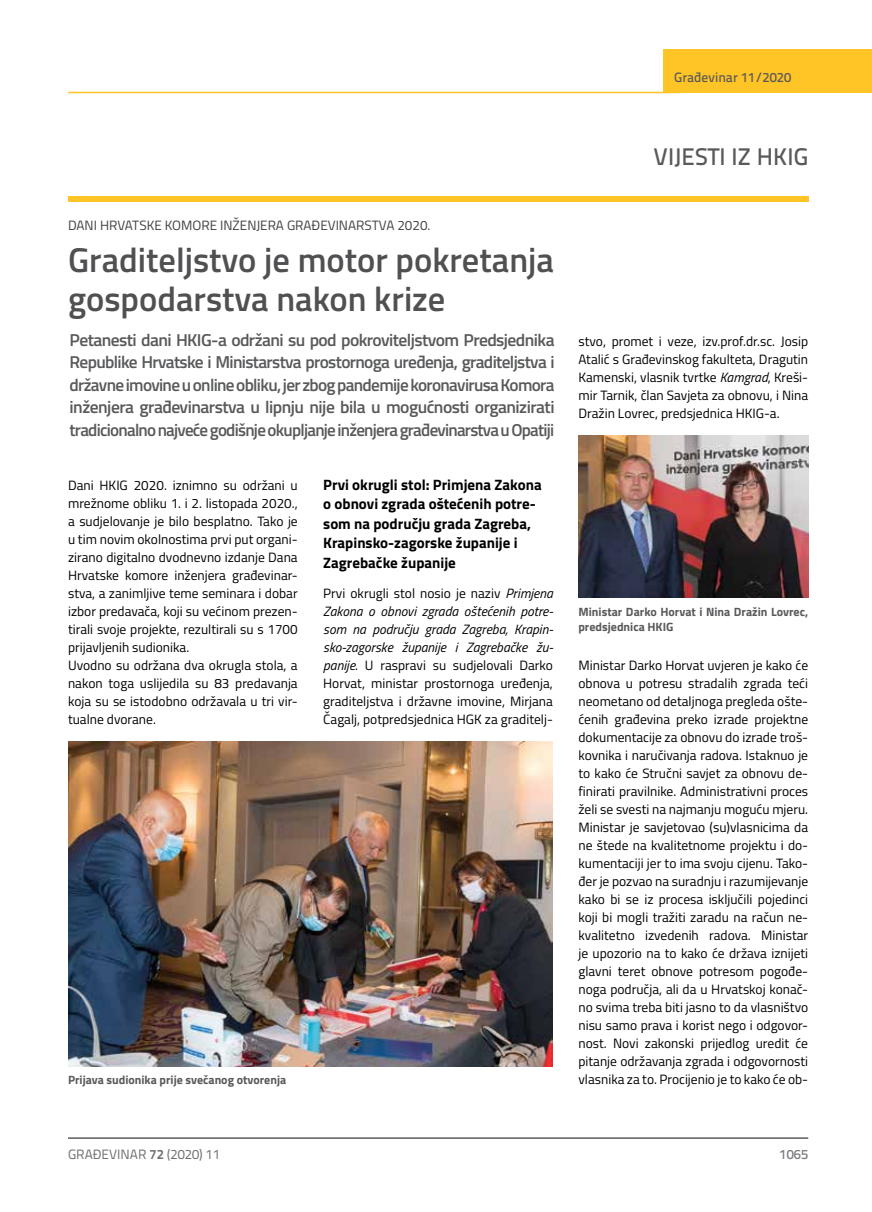
<style>
.page{position:relative;width:872px;height:1212px;background:#fff}
.page>*{position:absolute;margin:0;border:0;box-sizing:border-box;transform-origin:0 0}
.t1{font:600 34.5px/39px "Titillium";color:#505052}
.t2{font:500 24px "Titillium Text 22 L";color:#58595b}
.t3{font:600 17.25px/22.5px "Titillium";letter-spacing:-.045em;color:#58595b;text-align:justify}
.t4{font:700 15px/19.5px "Titillium";color:#000}
.t5{font:13.5px/18px "Titillium";color:#000;text-align:justify}
.t6{font:13.5px "Titillium";color:#414042}
.t7{font:13.5px "Titillium Text 22 L";color:#6d6e71}
.t8{font:500 13.5px "Titillium Text 22 L";color:#58595b}
.t9{font:500 13.5px "Titillium Text 22 L";color:#797a7d}
.t10{font:700 12px/15px "Titillium";color:#58595b}
.s1{font-style:italic}
.s2{font-weight:700}
</style>
<div class="page">
<hr style="left:68px;top:1138px;width:740px;height:1px;background:#58595b">
<hr style="left:68px;top:92px;width:612px;height:1px;background:#ffc425">
<div style="left:663px;top:49px;width:209px;height:44px;background:#ffc425"></div>
<div style="left:68px;top:196px;width:740px;height:5px;background:#ffc425"></div>
<img style="left:68px;top:741px;width:485px;height:325px">
<img style="left:578px;top:436px;width:230px;height:162px">
<p class="t8" style="left:674px;top:67px;width:118px">Građevinar 11/2020</p>
<p class="t6" style="left:68px;top:215px;width:364px">DANI HRVATSKE KOMORE INŽENJERA GRAĐEVINARSTVA 2020.</p>
<h1 class="t1" style="left:68px;top:239px;width:487px">Graditeljstvo je motor pokretanja gospodarstva nakon krize</h1>
<p class="t3" style="left:70px;top:328px;width:486px">Petanesti dani HKIG-a održani su pod pokroviteljstvom Predsjednika Republike Hrvatske i Ministarstva prostornoga uređenja, graditeljstva i državne imovine u online obliku, jer zbog pandemije koronavirusa Komora inženjera građevinarstva u lipnju nije bila u mogućnosti organizirati tradicionalno najveće godišnje okupljanje inženjera građevinarstva u Opatiji</p>
<p class="t5" style="left:68px;top:475px;width:231px;text-align:left">Dani HKIG 2020. iznimno su održani u mrežnome obliku 1. i 2. listopada 2020., a sudjelovanje je bilo besplatno. Tako je u tim novim okolnostima prvi put organi&shy;zirano digitalno dvodnevno izdanje Dana Hrvatske komore inženjera građevinar&shy;stva, a zanimljive teme seminara i dobar izbor predavača, koji su većinom prezen&shy;tirali svoje projekte, rezultirali su s 1700 prijavljenih sudionika.<br>Uvodno su održana dva okrugla stola, a nakon toga uslijedila su 83 predavanja koja su se istodobno održavala u tri vir&shy;tualne dvorane.</p>
<p class="t4" style="left:323px;top:474px;width:220px">Prvi okrugli stol: Primjena Zakona o obnovi zgrada oštećenih potre&shy;som na području grada Zagreba,<br>Krapinsko-zagorske županije i<br>Zagrebačke županije</p>
<p class="t5" style="left:323px;top:583px;width:231px">Prvi okrugli stol nosio je naziv <span class="s1">Primjena Zakona o obnovi zgrada oštećenih potre&shy;som na području grada Zagreba, Krapin&shy;sko-zagorske županije i Zagrebačke žu&shy;panije</span>. U raspravi su sudjelovali Darko Horvat, ministar prostornoga uređenja, graditeljstva i državne imovine, Mirjana Čagalj, potpredsjednica HGK za graditelj-</p>
<p class="t10" style="left:68px;top:1072px;width:220px">Prijava sudionika prije svečanog otvorenja</p>
<h2 class="t2" style="left:653px;top:138px;width:156px">VIJESTI IZ HKIG</h2>
<p class="t5" style="left:578px;top:331px;width:231px">stvo, promet i veze, izv.prof.dr.sc. Josip Atalić s Građevinskog fakulteta, Dragutin Kamenski, vlasnik tvrtke <span class="s1">Kamgrad</span>, Kreši&shy;mir Tarnik, član Savjeta za obnovu, i Nina Dražin Lovrec, predsjednica HKIG-a.</p>
<p class="t10" style="left:578px;top:604px;width:231px">Ministar Darko Horvat i Nina Dražin Lovrec, predsjednica HKIG</p>
<p class="t5" style="left:578px;top:655px;width:231px">Ministar Darko Horvat uvjeren je kako će obnova u potresu stradalih zgrada teći neometano od detaljnoga pregleda ošte&shy;ćenih građevina preko izrade projektne dokumentacije za obnovu do izrade troš&shy;kovnika i naručivanja radova. Istaknuo je to kako će Stručni savjet za obnovu de&shy;finirati pravilnike. Administrativni proces želi se svesti na najmanju moguću mjeru.<br>Ministar je savjetovao (su)vlasnicima da ne štede na kvalitetnome projektu i do&shy;kumentaciji jer to ima svoju cijenu. Tako&shy;đer je pozvao na suradnju i razumijevanje kako bi se iz procesa isključili pojedinci koji bi mogli tražiti zaradu na račun ne&shy;kvalitetno izvedenih radova. Ministar je upozorio na to kako će država iznijeti glavni teret obnove potresom pogođe&shy;noga područja, ali da u Hrvatskoj konač&shy;no svima treba biti jasno to da vlasništvo nisu samo prava i korist nego i odgovor&shy;nost. Novi zakonski prijedlog uredit će pitanje održavanja zgrada i odgovornosti vlasnika za to. Procijenio je to kako će ob-</p>
<p class="t7" style="left:68px;top:1144px;width:154px">GRAĐEVINAR <span class="s2">72</span> (2020) 11</p>
<p class="t9" style="left:779px;top:1144px;width:30px">1065</p>
</div>
